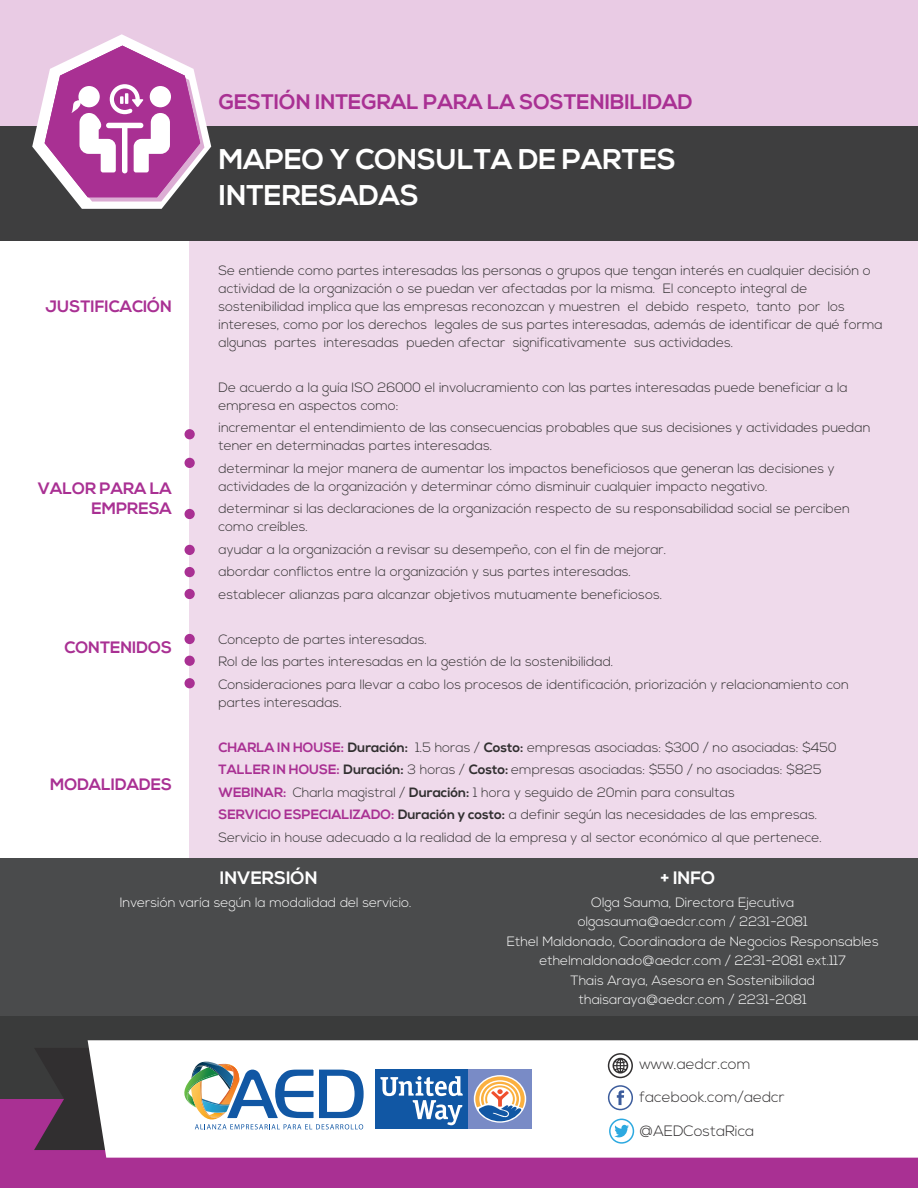
<style>
.page{position:relative;width:918px;height:1188px;background:#fff}
.page>*{position:absolute;margin:0;border:0;box-sizing:border-box;transform-origin:0 0}
.t1{font:700 28.5px/36px "Nexa";color:#fff}
.t2{font:700 21px "Nexa";color:#a93093}
.t3{font:700 18px "Nexa";color:#fff}
.t4{font:700 16.5px/19.5px "Nexa";color:#a93093;text-align:right}
.t5{font:300 15px "Nexa";color:#312f30}
.t6{font:300 13.5px/18px "Nexa";color:#312f30}
.t7{font:300 13.5px/19.5px "Nexa";color:#fff;text-align:center}
.s1{font-weight:700;color:#a93093}
.s2{font-weight:700}
</style>
<div class="page">
<div style="left:190px;top:213px;width:728px;height:683px;background:#efdaeb"></div>
<div style="left:0;top:0;width:918px;height:198px;background:#e9cbe4"></div>
<div style="left:0;top:858px;width:918px;height:330px;background:#4a4b4c"></div>
<div style="left:0;top:1016px;width:918px;height:172px;background:#3a3b3b"></div>
<div style="left:0;top:1099px;width:918px;height:89px;background:#a93093"></div>
<div style="left:0;top:126px;width:918px;height:115px;background:#3e3e3f"></div>
<svg style="left:34px;top:1048px;width:54px;height:102px"></svg>
<div style="left:88px;top:1040px;width:830px;height:118px;background:#fff"></div>
<svg style="left:609px;top:1119px;width:25px;height:25px"></svg>
<svg style="left:608px;top:1085px;width:25px;height:25px"></svg>
<svg style="left:608px;top:1053px;width:25px;height:25px"></svg>
<div style="left:185px;top:509px;width:10px;height:10px;background:#a93093;border-radius:50%"></div>
<div style="left:185px;top:429px;width:10px;height:10px;background:#a93093;border-radius:50%"></div>
<div style="left:185px;top:458px;width:10px;height:10px;background:#a93093;border-radius:50%"></div>
<div style="left:185px;top:545px;width:10px;height:10px;background:#a93093;border-radius:50%"></div>
<div style="left:185px;top:567px;width:10px;height:10px;background:#a93093;border-radius:50%"></div>
<div style="left:185px;top:589px;width:10px;height:10px;background:#a93093;border-radius:50%"></div>
<div style="left:185px;top:634px;width:10px;height:10px;background:#a93093;border-radius:50%"></div>
<div style="left:185px;top:678px;width:10px;height:10px;background:#a93093;border-radius:50%"></div>
<div style="left:185px;top:656px;width:10px;height:10px;background:#a93093;border-radius:50%"></div>
<svg style="left:32px;top:34px;width:179px;height:175px"></svg>
<img style="left:193px;top:1062px;width:40px;height:1px">
<svg style="left:181px;top:1063px;width:187px;height:66px;background:#b2c5d3"></svg>
<div style="left:374px;top:1068px;width:159px;height:62px;background:#1157a4"></div>
<div style="left:468px;top:1069px;width:64px;height:60px;background:#798bc6"></div>
<svg style="left:475px;top:1077px;width:50px;height:46px"></svg>
<svg style="left:380px;top:1076px;width:83px;height:49px"></svg>
<p class="t4" style="left:46px;top:297px;width:128px">JUSTIFICACIÓN</p>
<p class="t4" style="left:38px;top:480px;width:136px">VALOR PARA LA<br>EMPRESA</p>
<p class="t4" style="left:64px;top:638px;width:109px">CONTENIDOS</p>
<p class="t4" style="left:50px;top:775px;width:123px">MODALIDADES</p>
<h2 class="t2" style="left:219px;top:90px;width:475px">GESTIÓN INTEGRAL PARA LA SOSTENIBILIDAD</h2>
<h1 class="t1" style="left:219px;top:142px;width:459px">MAPEO Y CONSULTA DE PARTES<br>INTERESADAS</h1>
<p class="t6" style="left:219px;top:262px;width:666px">Se entiende como partes interesadas las personas o grupos que tengan interés en cualquier decisión o actividad de la organización o se puedan ver afectadas por la misma. El concepto integral de sostenibilidad implica que las empresas reconozcan y muestren el debido respeto, tanto por los intereses, como por los derechos legales de sus partes interesadas, además de identificar de qué forma algunas partes interesadas pueden afectar significativamente sus actividades.</p>
<p class="t6" style="left:219px;top:379px;width:631px">De acuerdo a la guía ISO 26000 el involucramiento con las partes interesadas puede beneficiar a la empresa en aspectos como:</p>
<p class="t6" style="left:219px;top:419px;width:654px">incrementar el entendimiento de las consecuencias probables que sus decisiones y actividades puedan tener en determinadas partes interesadas.</p>
<p class="t6" style="left:219px;top:460px;width:618px">determinar la mejor manera de aumentar los impactos beneficiosos que generan las decisiones y actividades de la organización y determinar cómo disminuir cualquier impacto negativo.</p>
<p class="t6" style="left:219px;top:500px;width:633px">determinar si las declaraciones de la organización respecto de su responsabilidad social se perciben como creíbles.</p>
<p class="t6" style="left:219px;top:539px;width:449px;line-height:22.5px">ayudar a la organización a revisar su desempeño, con el fin de mejorar. abordar conflictos entre la organización y sus partes interesadas. establecer alianzas para alcanzar objetivos mutuamente beneficiosos.</p>
<p class="t6" style="left:219px;top:629px;width:632px;line-height:22.5px">Concepto de partes interesadas.<br>Rol de las partes interesadas en la gestión de la sostenibilidad.<br>Consideraciones para llevar a cabo los procesos de identificación, priorización y relacionamiento con</p>
<p class="t6" style="left:219px;top:694px;width:125px">partes interesadas.</p>
<p class="t6" style="left:219px;top:737px;width:620px;line-height:22.5px"><span class="s1">CHARLA IN HOUSE:</span> <span class="s2">Duración:</span> 1.5 horas / <span class="s2">Costo:</span> empresas asociadas: $300 / no asociadas: $450<br><span class="s1">TALLER IN HOUSE:</span> <span class="s2">Duración:</span> 3 horas / <span class="s2">Costo:</span> empresas asociadas: $550 / no asociadas: $825<br><span class="s1">WEBINAR:</span> Charla magistral / <span class="s2">Duración:</span> 1 hora y seguido de 20min para consultas<br><span class="s1">SERVICIO ESPECIALIZADO:</span> <span class="s2">Duración y costo:</span> a definir según las necesidades de las empresas.<br>Servicio in house adecuado a la realidad de la empresa y al sector económico al que pertenece.</p>
<h3 class="t3" style="left:220px;top:868px;width:99px">INVERSIÓN</h3>
<h3 class="t3" style="left:661px;top:868px;width:56px">+ INFO</h3>
<p class="t7" style="left:120px;top:893px;width:294px">Inversión varía según la modalidad del servicio.</p>
<p class="t7" style="left:507px;top:893px;width:373px">Olga Sauma, Directora Ejecutiva<br>olgasauma@aedcr.com / 2231-2081<br>Ethel Maldonado, Coordinadora de Negocios Responsables ethelmaldonado@aedcr.com / 2231-2081 ext.117<br>Thais Araya, Asesora en Sostenibilidad thaisaraya@aedcr.com / 2231-2081</p>
<p class="t5" style="left:640px;top:1055px;width:113px">www.aedcr.com</p>
<p class="t5" style="left:640px;top:1088px;width:147px">facebook.com/aedcr</p>
<p class="t5" style="left:640px;top:1122px;width:116px">@AEDCostaRica</p>
</div>
